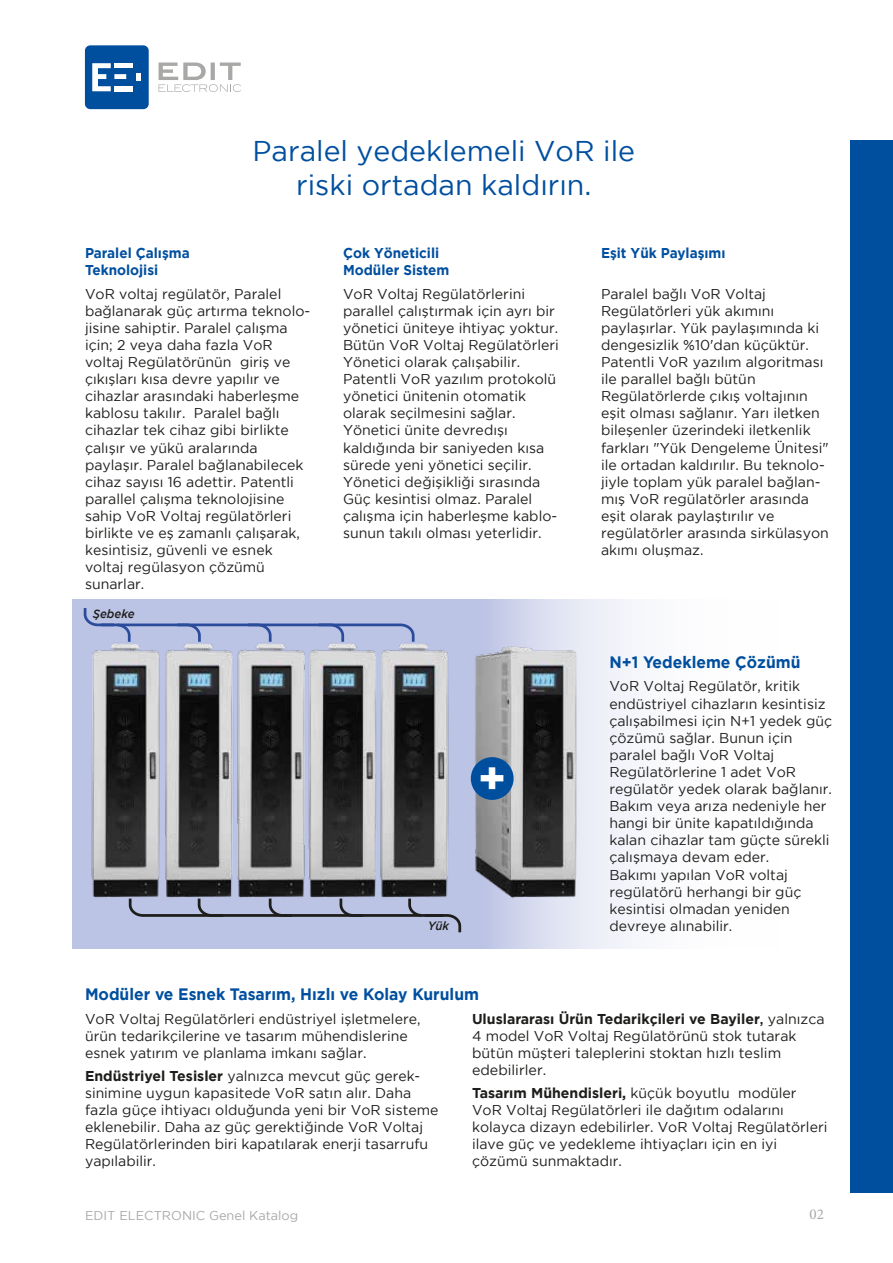
<style>
.page{position:relative;width:893px;height:1263px;background:#fff}
.page>*{position:absolute;margin:0;border:0;box-sizing:border-box;transform-origin:0 0}
.t1{font:700 44.85px "Gotham";color:#fff}
.t2{font:28.5px/34.2px "Gotham";color:#004f9f;text-align:center}
.t3{font:700 16.5px "Gotham";color:#004f9f;scale:.95 1}
.t4{font:15px "Minion Pro";color:#a8a8a7}
.t5{font:14.25px/17.1px "Gotham";color:#1d1d1b}
.t6{font:700 14.25px/17.1px "Gotham";color:#004f9f;scale:.95 1}
.t7{font:12.75px "Gotham";color:#a8a8a7}
.t8{font:italic 500 12px "Gotham";color:#1d1d1b;scale:.95 1}
.s1{font-weight:700}
.s2{font-weight:500}
</style>
<div class="page">
<img style="left:72px;top:599px;width:558px;height:350px">
<svg style="left:82px;top:605px;width:334px;height:39px;background:#aeb8de"></svg>
<svg style="left:127px;top:896px;width:335px;height:39px;background:#abb2cf"></svg>
<div style="left:471px;top:757px;width:43px;height:43px;background:#004f9f;border-radius:50%"></div>
<div style="left:850px;top:140px;width:43px;height:1053px;background:#004f9f"></div>
<div style="left:85px;top:45px;width:64px;height:64px;background:#004f9f;border-radius:5px"></div>
<div style="left:114px;top:86px;width:19px;height:5px;background:#fff"></div>
<div style="left:114px;top:63px;width:19px;height:5px;background:#fff"></div>
<svg style="left:92px;top:63px;width:34px;height:28px"></svg>
<div style="left:136px;top:73px;width:5px;height:8px;background:#fff"></div>
<svg style="left:159px;top:63px;width:82px;height:29px"></svg>
<h2 class="t2" style="left:253px;top:134px;width:384px">Paralel yedeklemeli VoR ile riski ortadan kaldırın.</h2>
<p class="t6" style="left:85px;top:244px;width:112px">Paralel Çalışma<br>Teknolojisi</p>
<p class="t5" style="left:85px;top:285px;width:227px">VoR voltaj regülatör, Paralel bağlanarak güç artırma teknolo&shy;jisine sahiptir. Paralel çalışma için; 2 veya daha fazla VoR voltaj Regülatörünün giriş ve çıkışları kısa devre yapılır ve cihazlar arasındaki haberleşme kablosu takılır. Paralel bağlı cihazlar tek cihaz gibi birlikte çalışır ve yükü aralarında paylaşır. Paralel bağlanabilecek cihaz sayısı 16 adettir. Patentli parallel çalışma teknolojisine sahip VoR Voltaj regülatörleri birlikte ve eş zamanlı çalışarak, kesintisiz, güvenli ve esnek voltaj regülasyon çözümü sunarlar.</p>
<p class="t8" style="left:93px;top:607px;width:45px">Şebeke</p>
<p class="t6" style="left:343px;top:244px;width:114px">Çok Yöneticili<br>Modüler Sistem</p>
<p class="t5" style="left:343px;top:285px;width:217px">VoR Voltaj Regülatörlerini parallel çalıştırmak için ayrı bir yönetici üniteye ihtiyaç yoktur.<br>Bütün VoR Voltaj Regülatörleri<br>Yönetici olarak çalışabilir.<br>Patentli VoR yazılım protokolü yönetici ünitenin otomatik olarak seçilmesini sağlar.<br>Yönetici ünite devredışı kaldığında bir saniyeden kısa sürede yeni yönetici seçilir.<br>Yönetici değişikliği sırasında<br>Güç kesintisi olmaz. Paralel çalışma için haberleşme kablo&shy;sunun takılı olması yeterlidir.</p>
<h1 class="t1" style="left:478px;top:751px;width:30px">+</h1>
<p class="t8" style="left:428px;top:918px;width:24px">Yük</p>
<p class="t3" style="left:85px;top:984px;width:416px">Modüler ve Esnek Tasarım, Hızlı ve Kolay Kurulum</p>
<p class="t6" style="left:601px;top:244px;width:133px">Eşit Yük Paylaşımı</p>
<p class="t5" style="left:601px;top:285px;width:229px">Paralel bağlı VoR Voltaj<br>Regülatörleri yük akımını paylaşırlar. Yük paylaşımında ki dengesizlik %10'dan küçüktür.<br>Patentli VoR yazılım algoritması ile parallel bağlı bütün<br>Regülatörlerde çıkış voltajının eşit olması sağlanır. Yarı iletken bileşenler üzerindeki iletkenlik farkları "Yük Dengeleme Ünitesi" ile ortadan kaldırılır. Bu teknolo&shy;jiyle toplam yük paralel bağlan&shy;mış VoR regülatörler arasında eşit olarak paylaştırılır ve regülatörler arasında sirkülasyon akımı oluşmaz.</p>
<p class="t3" style="left:609px;top:653px;width:203px">N+1 Yedekleme Çözümü</p>
<p class="t5" style="left:609px;top:678px;width:224px">VoR Voltaj Regülatör, kritik endüstriyel cihazların kesintisiz çalışabilmesi için N+1 yedek güç çözümü sağlar. Bunun için paralel bağlı VoR Voltaj<br>Regülatörlerine 1 adet VoR regülatör yedek olarak bağlanır.<br>Bakım veya arıza nedeniyle her hangi bir ünite kapatıldığında kalan cihazlar tam güçte sürekli çalışmaya devam eder.<br>Bakımı yapılan VoR voltaj regülatörü herhangi bir güç kesintisi olmadan yeniden devreye alınabilir.</p>
<p class="t5" style="left:85px;top:1010px;width:337px">VoR Voltaj Regülatörleri endüstriyel işletmelere, ürün tedarikçilerine ve tasarım mühendislerine esnek yatırım ve planlama imkanı sağlar.</p>
<p class="t5" style="left:85px;top:1067px;width:355px"><span class="s1">Endüstriyel Tesisler</span> yalnızca mevcut güç gerek&shy;sinimine uygun kapasitede VoR satın alır. Daha fazla güçe ihtiyacı olduğunda yeni bir VoR sisteme eklenebilir. Daha az güç gerektiğinde VoR Voltaj Regülatörlerinden biri kapatılarak enerji tasarrufu yapılabilir.</p>
<p class="t5" style="left:472px;top:1010px;width:354px"><span class="s1">Uluslararası Ürün Tedarikçileri ve Bayiler</span><span class="s2">,</span> yalnızca 4 model VoR Voltaj Regülatörünü stok tutarak bütün müşteri taleplerini stoktan hızlı teslim edebilirler.</p>
<p class="t5" style="left:472px;top:1084px;width:357px"><span class="s1">Tasarım Mühendisleri,</span> küçük boyutlu modüler VoR Voltaj Regülatörleri ile dağıtım odalarını kolayca dizayn edebilirler. VoR Voltaj Regülatörleri ilave güç ve yedekleme ihtiyaçları için en iyi çözümü sunmaktadır.</p>
<p class="t7" style="left:85px;top:1209px;width:215px">EDIT ELECTRONIC Genel Katalog</p>
<p class="t4" style="left:809px;top:1204px;width:16px">02</p>
</div>
